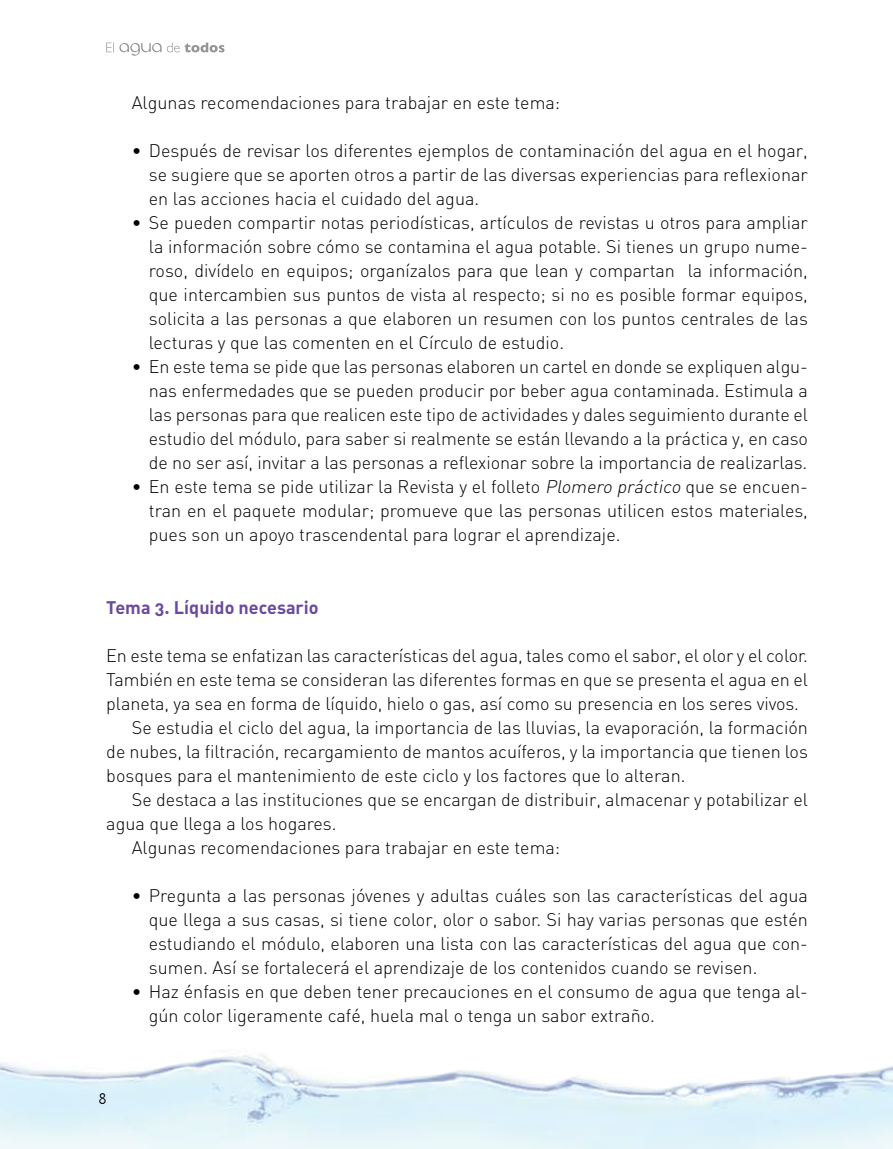
<style>
.page{position:relative;width:893px;height:1149px;background:#fff}
.page>*{position:absolute;margin:0;border:0;box-sizing:border-box;transform-origin:0 0}
.t1{font:18px/24px "DIN Light Alternate";color:#000;text-align:justify}
.t2{font:18px "DIN Bold Alternate";color:#6b499d}
.t3{font:300 condensed 16.5px "Abadi";color:#000}
.s1{font-style:italic}
</style>
<div class="page">
<img style="left:0;top:1055px;width:893px;height:93px">
<svg style="left:106px;top:43px;width:119px;height:13px"></svg>
<p class="t1" style="left:132px;top:90px;width:430px">Algunas recomendaciones para trabajar en este tema:</p>
<p class="t1" style="left:149px;top:138px;width:661px;text-indent:-17px">• Después de revisar los diferentes ejemplos de contaminación del agua en el hogar, se sugiere que se aporten otros a partir de las diversas experiencias para reflexionar en las acciones hacia el cuidado del agua.</p>
<p class="t1" style="left:149px;top:210px;width:661px;text-indent:-17px">• Se pueden compartir notas periodísticas, artículos de revistas u otros para ampliar la información sobre cómo se contamina el agua potable. Si tienes un grupo nume&shy;roso, divídelo en equipos; organízalos para que lean y compartan la información, que intercambien sus puntos de vista al respecto; si no es posible formar equipos, solicita a las personas a que elaboren un resumen con los puntos centrales de las lecturas y que las comenten en el Círculo de estudio.</p>
<p class="t1" style="left:149px;top:354px;width:661px;text-indent:-17px">• En este tema se pide que las personas elaboren un cartel en donde se expliquen algu&shy;nas enfermedades que se pueden producir por beber agua contaminada. Estimula a las personas para que realicen este tipo de actividades y dales seguimiento durante el estudio del módulo, para saber si realmente se están llevando a la práctica y, en caso de no ser así, invitar a las personas a reflexionar sobre la importancia de realizarlas.</p>
<p class="t1" style="left:149px;top:474px;width:661px;text-indent:-17px">• En este tema se pide utilizar la Revista y el folleto <span class="s1">Plomero práctico</span> que se encuen&shy;tran en el paquete modular; promueve que las personas utilicen estos materiales, pues son un apoyo trascendental para lograr el aprendizaje.</p>
<p class="t2" style="left:106px;top:595px;width:214px">Tema 3. Líquido necesario</p>
<p class="t1" style="left:106px;top:642px;width:703px">En este tema se enfatizan las características del agua, tales como el sabor, el olor y el color.</p>
<p class="t1" style="left:106px;top:666px;width:703px">También en este tema se consideran las diferentes formas en que se presenta el agua en el</p>
<p class="t1" style="left:106px;top:690px;width:694px">planeta, ya sea en forma de líquido, hielo o gas, así como su presencia en los seres vivos.</p>
<p class="t1" style="left:132px;top:714px;width:678px">Se estudia el ciclo del agua, la importancia de las lluvias, la evaporación, la formación</p>
<p class="t1" style="left:106px;top:738px;width:703px">de nubes, la filtración, recargamiento de mantos acuíferos, y la importancia que tienen los</p>
<p class="t1" style="left:106px;top:762px;width:581px">bosques para el mantenimiento de este ciclo y los factores que lo alteran.</p>
<p class="t1" style="left:132px;top:786px;width:678px">Se destaca a las instituciones que se encargan de distribuir, almacenar y potabilizar el</p>
<p class="t1" style="left:106px;top:810px;width:232px">agua que llega a los hogares.</p>
<p class="t1" style="left:132px;top:834px;width:430px">Algunas recomendaciones para trabajar en este tema:</p>
<p class="t1" style="left:149px;top:882px;width:661px;text-indent:-17px">• Pregunta a las personas jóvenes y adultas cuáles son las características del agua que llega a sus casas, si tiene color, olor o sabor. Si hay varias personas que estén estudiando el módulo, elaboren una lista con las características del agua que con&shy;sumen. Así se fortalecerá el aprendizaje de los contenidos cuando se revisen.</p>
<p class="t1" style="left:149px;top:978px;width:661px;text-indent:-17px">• Haz énfasis en que deben tener precauciones en el consumo de agua que tenga al&shy;gún color ligeramente café, huela mal o tenga un sabor extraño.</p>
<p class="t3" style="left:99px;top:1088px;width:9px">8</p>
</div>
